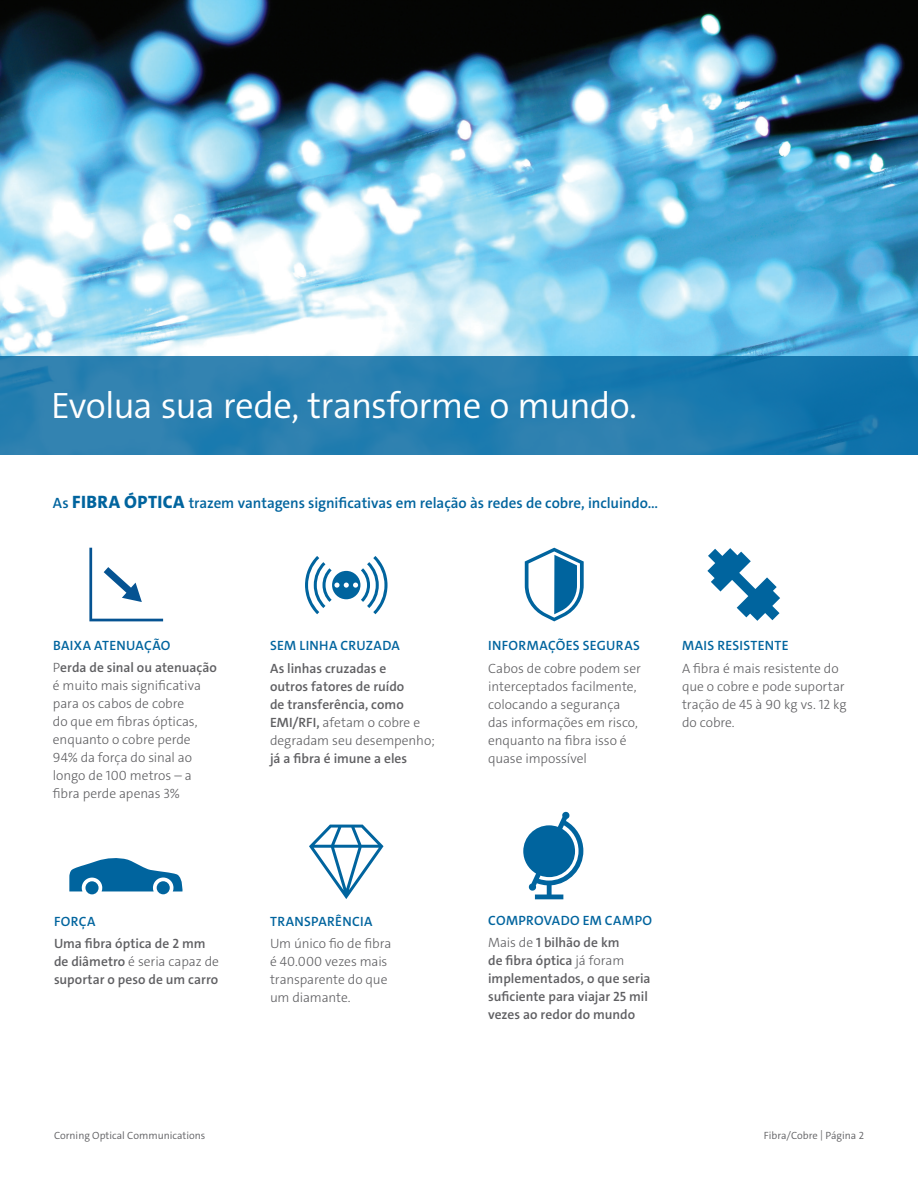
<style>
.page{position:relative;width:918px;height:1188px;background:#fff}
.page>*{position:absolute;margin:0;border:0;box-sizing:border-box;transform-origin:0 0}
.t1{font:300 36.9px "The Sans E4 s";letter-spacing:-.02em;color:#fff}
.t2{font:600 15px "The Sans E4 s";letter-spacing:-.005em;color:#00649e}
.t3{font:300 13.5px/18px "The Sans E4 s";color:#5f5f62}
.t4{font:600 13.5px/18px "The Sans E4 s";color:#5f5f62}
.t5{font:600 13.5px/22.4px "The Sans E4 s";letter-spacing:.025em;color:#00649e}
.t6{font:300 10.5px "The Sans E4 s";color:#5f5f62}
.s1{font-family:"The Sans C4 s";font-weight:800;font-size:18px}
.s2{color:#00649e}
.s3{font-weight:300}
.s4{font-weight:300;color:#5f5f62}
.s5{color:#5f5f62}
</style>
<div class="page">
<img style="left:0;top:0;width:918px;height:356px">
<svg style="left:309px;top:825px;width:75px;height:74px"></svg>
<svg style="left:69px;top:858px;width:114px;height:33px"></svg>
<div style="left:157px;top:881px;width:13px;height:13px;background:#00649e;border-radius:50%"></div>
<div style="left:85px;top:881px;width:14px;height:13px;background:#00649e;border-radius:50%"></div>
<svg style="left:89px;top:548px;width:74px;height:73px"></svg>
<svg style="left:525px;top:548px;width:59px;height:73px"></svg>
<svg style="left:707px;top:548px;width:73px;height:73px"></svg>
<svg style="left:305px;top:556px;width:83px;height:58px"></svg>
<svg style="left:523px;top:811px;width:60px;height:88px"></svg>
<svg style="left:0;top:356px;width:918px;height:99px;background:#227cae"></svg>
<h1 class="t1" style="left:51px;top:382px;width:588px">Evolua sua rede, transforme o mundo.</h1>
<p class="t2" style="left:53px;top:493px;width:607px">As <span class="s1">FIBRA ÓPTICA</span> trazem vantagens significativas em relação às redes de cobre, incluindo...</p>
<p class="t4" style="left:53px;top:634px;width:165px;line-height:22.4px"><span class="s2">BAIXA ATENUAÇÃO<br></span><span class="s3">P</span>erda de sinal ou atenuação</p>
<p class="t3" style="left:53px;top:677px;width:150px">é muito mais significativa para os cabos de cobre do que em fibras ópticas, enquanto o cobre perde<br>94% da força do sinal ao longo de 100 metros – a fibra perde apenas 3%</p>
<p class="t5" style="left:54px;top:910px;width:43px">FORÇA</p>
<p class="t4" style="left:54px;top:935px;width:167px">Uma fibra óptica de 2 mm de diâmetro <span class="s3">é seria capaz de </span>suportar o peso de um carro</p>
<p class="t5" style="left:270px;top:635px;width:131px">SEM LINHA CRUZADA</p>
<p class="t4" style="left:270px;top:659px;width:166px">As linhas cruzadas e<br>outros fatores de ruído<br>de transferência, como<br>EMI/RFI, <span class="s3">afetam o cobre e degradam seu desempenho;</span></p>
<p class="t4" style="left:270px;top:749px;width:139px">já a fibra é imune a eles</p>
<p class="t5" style="left:270px;top:910px;width:104px">TRANSPARÊNCIA</p>
<p class="t3" style="left:270px;top:935px;width:123px">Um único fio de fibra é 40.000 vezes mais transparente do que um diamante.</p>
<p class="t5" style="left:488px;top:635px;width:153px">INFORMAÇÕES SEGURAS</p>
<p class="t3" style="left:488px;top:659px;width:154px">Cabos de cobre podem ser interceptados facilmente, colocando a segurança das informações em risco, enquanto na fibra isso é quase impossível</p>
<p class="t5" style="left:682px;top:635px;width:108px">MAIS RESISTENTE</p>
<p class="t3" style="left:682px;top:659px;width:166px">A fibra é mais resistente do que o cobre e pode suportar tração de 45 à 90 kg vs. 12 kg do cobre.</p>
<p class="t5" style="left:488px;top:909px;width:166px">COMPROVADO EM CAMPO<br><span class="s4">Mais de</span> <span class="s5">1 bilhão de km</span></p>
<p class="t4" style="left:488px;top:952px;width:164px">de fibra óptica <span class="s3">já foram </span>implementados, o que seria suficiente para viajar 25 mil vezes ao redor do mundo</p>
<p class="t6" style="left:54px;top:1129px;width:153px">Corning Optical Communications</p>
<p class="t6" style="left:764px;top:1129px;width:102px">Fibra/Cobre | Página 2</p>
</div>
